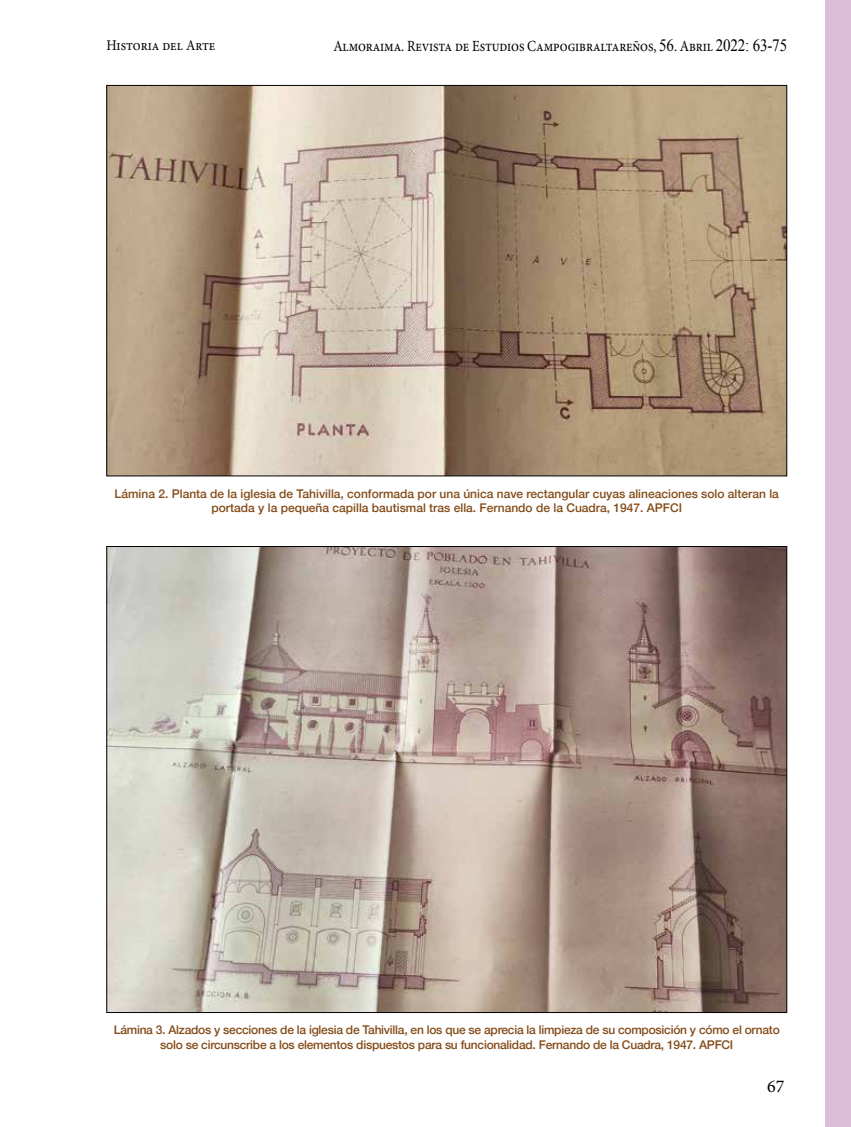
<style>
.page{position:relative;width:851px;height:1127px;background:#fff}
.page>*{position:absolute;margin:0;border:0;box-sizing:border-box;transform-origin:0 0}
.t1{font:18px "Minion Pro";color:#000}
.t2{font:15.6px "Minion Pro";letter-spacing:-.01em;color:#000;scale:.87 1}
.t3{font:14.85px "Minion Pro";letter-spacing:-.005em;color:#000;scale:.91 1}
.t4{font:500 12px/14.4px "Helvetica Neue";letter-spacing:-.02em;color:#844b18;text-align:center}
.t5{font:500 12px/14.4px "Helvetica Neue";color:#844b18;text-align:center}
.s1{font-family:"Times New Roman";font-size:17.25px}
</style>
<div class="page">
<div style="left:825px;top:0;width:25px;height:1127px;background:#dcbdd6"></div>
<img style="left:108px;top:87px;width:677px;height:387px">
<img style="left:108px;top:548px;width:677px;height:463px">
<p class="t3" style="left:106px;top:36px;width:121px">Historia del Arte</p>
<h2 class="t2" style="left:333px;top:35px;width:523px">Almoraima. Revista de Estudios Campogibraltareños, <span class="s1">56</span>. Abril <span class="s1">2022: 63-75</span></h2>
<p class="t5" style="left:115px;top:485px;width:665px">Lámina 2. Planta de la iglesia de Tahivilla, conformada por una única nave rectangular cuyas alineaciones solo alteran la portada y la pequeña capilla bautismal tras ella. Fernando de la Cuadra, 1947. APFCI</p>
<p class="t4" style="left:114px;top:1022px;width:667px">Lámina 3. Alzados y secciones de la iglesia de Tahivilla, en los que se aprecia la limpieza de su composición y cómo el ornato solo se circunscribe a los elementos dispuestos para su funcionalidad. Fernando de la Cuadra, 1947. APFCI</p>
<h1 class="t1" style="left:767px;top:1074px;width:19px">67</h1>
</div>
